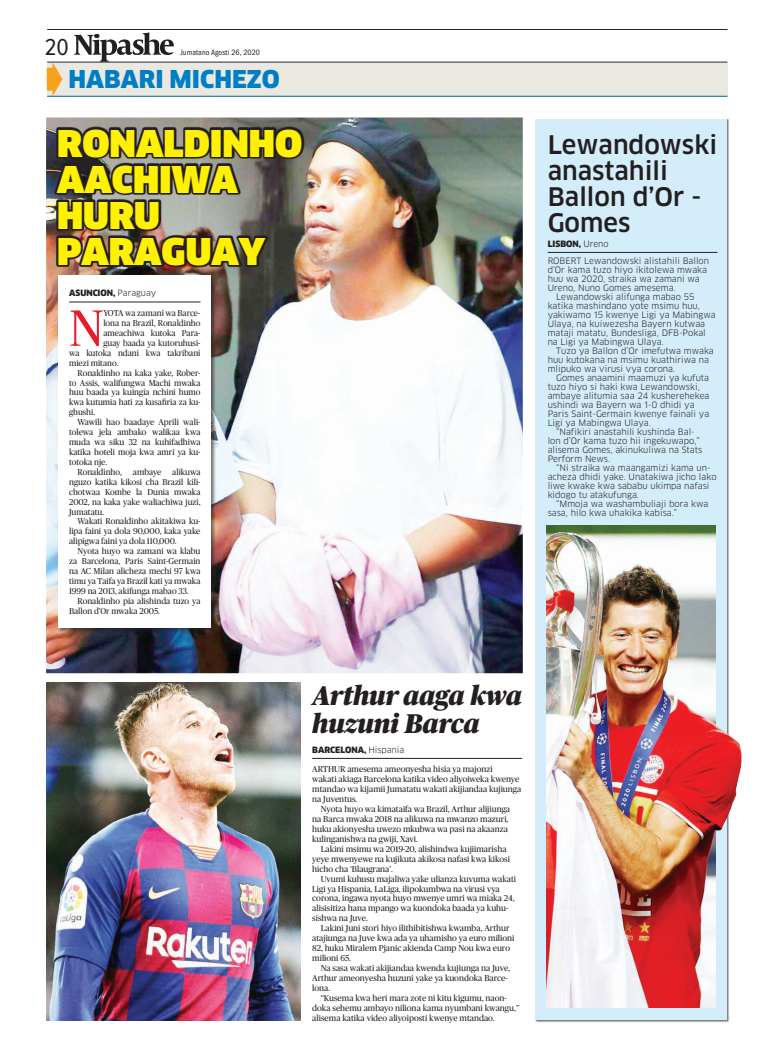
<style>
.page{position:relative;width:770px;height:1063px;background:#fff}
.page>*{position:absolute;margin:0;border:0;box-sizing:border-box;transform-origin:0 0}
.t1{font:51px "Publico";color:#e41d2c}
.t2{font:900 36px/36px "Clan LF";color:#fff101}
.t3{font:italic 900 27px/28px "Publico";color:#231f20}
.t4{font:500 25px/26px "Clan LF";color:#231f20}
.t5{font:900 24px "Clan OSF";color:#007ec5}
.t6{font:24px "Proxima Nova Cond";color:#231f20}
.t7{font:8.6px/9.9px "Publico";color:#231f20}
.t8{font:8.6px "Clan LF";color:#231f20}
.t9{font:900 8.5px "Clan";letter-spacing:-.005em;color:#231f20}
.t10{font:condensed 8px "Franklin Gothic";letter-spacing:.01em;color:#231f20}
.s1{font-weight:400}
</style>
<div class="page">
<img style="left:46px;top:117px;width:477px;height:556px">
<div style="left:535px;top:119px;width:192px;height:901px;background:#d4edfa"></div>
<hr style="left:547px;top:252px;width:170px;height:1px;background:#231f20">
<hr style="left:47px;top:29px;width:680px;height:1px;background:#231f20">
<hr style="left:47px;top:62px;width:680px;height:1px;background:#231f20">
<div style="left:47px;top:63px;width:680px;height:34px;background:#e9e9e1"></div>
<hr style="left:47px;top:96px;width:680px;height:1px;background:#00689e">
<svg style="left:47px;top:62px;width:15px;height:34px"></svg>
<svg style="left:74px;top:32px;width:100px;height:30px"></svg>
<hr style="left:312px;top:758px;width:210px;height:1px;background:#231f20">
<div style="left:57px;top:276px;width:160px;height:358px;background:#231f20;opacity:.6"></div>
<div style="left:58px;top:276px;width:153px;height:352px;background:#fff"></div>
<hr style="left:69px;top:302px;width:131px;height:1px;background:#231f20">
<img style="left:47px;top:682px;width:253px;height:339px">
<svg style="left:54px;top:126px;width:250px;height:142px;background:#484341"></svg>
<img style="left:546px;top:525px;width:169px;height:483px">
<img style="left:665px;top:722px;width:77px;height:115px">
<h3 class="t6" style="left:45px;top:36px;width:26px">20</h3>
<p class="t10" style="left:180px;top:48px;width:81px">Jumatano Agosti 26, 2020</p>
<h3 class="t5" style="left:68px;top:66px;width:213px">HABARI MICHEZO</h3>
<h2 class="t2" style="left:57px;top:125px;width:247px">RONALDINHO<br>AACHIWA<br>HURU<br>PARAGUAY</h2>
<p class="t9" style="left:69px;top:288px;width:89px">ASUNCION, <span class="s1">Paraguay</span></p>
<h1 class="t1" style="left:69px;top:300px;width:36px">N</h1>
<p class="t7" style="left:103px;top:308px;width:99px">YOTA wa zamani wa Barce-</p>
<p class="t7" style="left:103px;top:318px;width:99px">lona na Brazil, Ronaldinho</p>
<p class="t7" style="left:103px;top:328px;width:99px">ameachiwa kutoka Para-</p>
<p class="t7" style="left:103px;top:338px;width:99px">guay baada ya kutoruhusi-</p>
<p class="t7" style="left:69px;top:348px;width:133px">wa kutoka ndani kwa takribani</p>
<p class="t7" style="left:69px;top:358px;width:51px">miezi mitano.</p>
<p class="t7" style="left:78px;top:368px;width:124px">Ronaldinho na kaka yake, Rober-</p>
<p class="t7" style="left:69px;top:378px;width:133px">to Assis, walifungwa Machi mwaka</p>
<p class="t7" style="left:69px;top:388px;width:133px">huu baada ya kuingia nchini humo</p>
<p class="t7" style="left:69px;top:397px;width:133px">kwa kutumia hati za kusafiria za ku-</p>
<p class="t7" style="left:69px;top:407px;width:27px">ghushi.</p>
<p class="t7" style="left:78px;top:417px;width:124px">Wawili hao baadaye Aprili wali-</p>
<p class="t7" style="left:69px;top:427px;width:133px">tolewa jela ambako walikaa kwa</p>
<p class="t7" style="left:69px;top:437px;width:133px">muda wa siku 32 na kuhifadhiwa</p>
<p class="t7" style="left:69px;top:447px;width:133px">katika hoteli moja kwa amri ya ku-</p>
<p class="t7" style="left:69px;top:457px;width:40px">totoka nje.</p>
<p class="t7" style="left:78px;top:467px;width:46px">Ronaldinho,</p>
<p class="t7" style="left:133px;top:467px;width:30px">ambaye</p>
<p class="t7" style="left:69px;top:467px;width:133px;text-align:justify;text-indent:103px">alikuwa nguzo katika kikosi cha Brazil kili&shy;chotwaa Kombe la Dunia mwaka 2002, na kaka yake waliachiwa juzi, Jumatatu.</p>
<p class="t7" style="left:69px;top:517px;width:133px;text-align:justify;text-indent:9px">Wakati Ronaldinho akitakiwa ku&shy;lipa faini ya dola 90,000, kaka yake alipigwa faini ya dola 110,000.</p>
<p class="t7" style="left:69px;top:546px;width:133px;text-align:justify;text-indent:9px">Nyota huyo wa zamani wa klabu za Barcelona, Paris Saint-Germain na AC Milan alicheza mechi 97 kwa timu ya Taifa ya Brazil kati ya mwaka 1999 na 2013, akifunga mabao 33.</p>
<p class="t7" style="left:69px;top:596px;width:133px;text-indent:9px">Ronaldinho pia alishinda tuzo ya<br>Ballon d’Or mwaka 2005.</p>
<h3 class="t4" style="left:547px;top:132px;width:171px">Lewandowski anastahili<br>Ballon d’Or -<br>Gomes</h3>
<p class="t9" style="left:547px;top:239px;width:62px">LISBON, <span class="s1">Ureno</span></p>
<p class="t8" style="left:547px;top:256px;width:163px">ROBERT Lewandowski alistahili Ballon</p>
<p class="t8" style="left:547px;top:265px;width:161px">d’Or kama tuzo hiyo ikitolewa mwaka</p>
<p class="t8" style="left:547px;top:274px;width:154px">huu wa 2020, straika wa zamani wa</p>
<p class="t8" style="left:547px;top:283px;width:129px">Ureno, Nuno Gomes amesema.</p>
<p class="t8" style="left:556px;top:292px;width:140px">Lewandowski alifunga mabao 55</p>
<p class="t8" style="left:547px;top:301px;width:154px">katika mashindano yote msimu huu,</p>
<p class="t8" style="left:547px;top:310px;width:169px">yakiwamo 15 kwenye Ligi ya Mabingwa</p>
<p class="t8" style="left:547px;top:319px;width:159px">Ulaya, na kuiwezesha Bayern kutwaa</p>
<p class="t8" style="left:547px;top:328px;width:160px">mataji matatu, Bundesliga, DFB-Pokal</p>
<p class="t8" style="left:547px;top:337px;width:118px">na Ligi ya Mabingwa Ulaya.</p>
<p class="t8" style="left:556px;top:346px;width:159px">Tuzo ya Ballon d’Or imefutwa mwaka</p>
<p class="t8" style="left:547px;top:355px;width:163px">huu kutokana na msimu kuathiriwa na</p>
<p class="t8" style="left:547px;top:364px;width:129px">mlipuko wa virusi vya corona.</p>
<p class="t8" style="left:556px;top:373px;width:154px">Gomes anaamini maamuzi ya kufuta</p>
<p class="t8" style="left:547px;top:382px;width:154px">tuzo hiyo si haki kwa Lewandowski,</p>
<p class="t8" style="left:547px;top:391px;width:163px">ambaye alitumia saa 24 kusherehekea</p>
<p class="t8" style="left:547px;top:400px;width:148px">ushindi wa Bayern wa 1-0 dhidi ya</p>
<p class="t8" style="left:547px;top:409px;width:163px">Paris Saint-Germain kwenye fainali ya</p>
<p class="t8" style="left:547px;top:418px;width:105px">Ligi ya Mabingwa Ulaya.</p>
<p class="t8" style="left:556px;top:427px;width:140px">“Nafikiri anastahili kushinda Bal-</p>
<p class="t8" style="left:547px;top:436px;width:154px">lon d’Or kama tuzo hii ingekuwapo,”</p>
<p class="t8" style="left:547px;top:445px;width:156px">alisema Gomes, akinukuliwa na Stats</p>
<p class="t8" style="left:547px;top:454px;width:64px">Perform News.</p>
<p class="t8" style="left:556px;top:463px;width:156px">“Ni straika wa maangamizi kama un-</p>
<p class="t8" style="left:547px;top:472px;width:170px">acheza dhidi yake. Unatakiwa jicho lako</p>
<p class="t8" style="left:547px;top:481px;width:163px">liwe kwake kwa sababu ukimpa nafasi</p>
<p class="t8" style="left:547px;top:490px;width:93px">kidogo tu atakufunga.</p>
<p class="t8" style="left:556px;top:499px;width:154px">“Mmoja wa washambuliaji bora kwa</p>
<p class="t8" style="left:547px;top:508px;width:131px">sasa, hilo kwa uhakika kabisa.”</p>
<h3 class="t3" style="left:312px;top:681px;width:211px">Arthur aaga kwa huzuni Barca</h3>
<p class="t9" style="left:312px;top:745px;width:93px">BARCELONA, <span class="s1">Hispania</span></p>
<p class="t7" style="left:312px;top:764px;width:211px">ARTHUR amesema ameonyesha hisia ya majonzi<br>wakati akiaga Barcelona katika video aliyoiweka kwenye mtandao wa kijamii Jumatatu wakati akijiandaa kujiunga na Juventus.</p>
<p class="t7" style="left:312px;top:804px;width:199px;text-indent:8px">Nyota huyo wa kimataifa wa Brazil, Arthur alijiunga na Barca mwaka 2018 na alikuwa na mwanzo mazuri, huku akionyesha uwezo mkubwa wa pasi na akaanza kulinganishwa na gwiji, Xavi.</p>
<p class="t7" style="left:312px;top:844px;width:199px;text-indent:8px">Lakini msimu wa 2019-20, alishindwa kujiimarisha yeye mwenyewe na kujikuta akikosa nafasi kwa kikosi hicho cha ‘Blaugrana’.</p>
<p class="t7" style="left:312px;top:874px;width:205px;text-indent:8px">Uvumi kuhusu majaliwa yake ulianza kuvuma wakati Ligi ya Hispania, LaLiga, ilipokumbwa na virusi vya corona, ingawa nyota huyo mwenye umri wa miaka 24, alisisitiza hana mpango wa kuondoka baada ya kuhu&shy;sishwa na Juve.</p>
<p class="t7" style="left:312px;top:923px;width:204px;text-indent:8px">Lakini Juni stori hiyo ilithibitishwa kwamba, Arthur atajiunga na Juve kwa ada ya uhamisho ya euro milioni 82, huku Miralem Pjanic akienda Camp Nou kwa euro milioni 65.</p>
<p class="t7" style="left:312px;top:963px;width:199px;text-indent:8px">Na sasa wakati akijiandaa kwenda kujiunga na Juve,<br>Arthur ameonyesha huzuni yake ya kuondoka Barce&shy;lona.</p>
<p class="t7" style="left:312px;top:993px;width:208px;text-indent:8px">“Kusema kwa heri mara zote ni kitu kigumu, naon&shy;doka sehemu ambayo niliona kama nyumbani kwangu,” alisema katika video aliyoiposti kwenye mtandao.</p>
</div>
